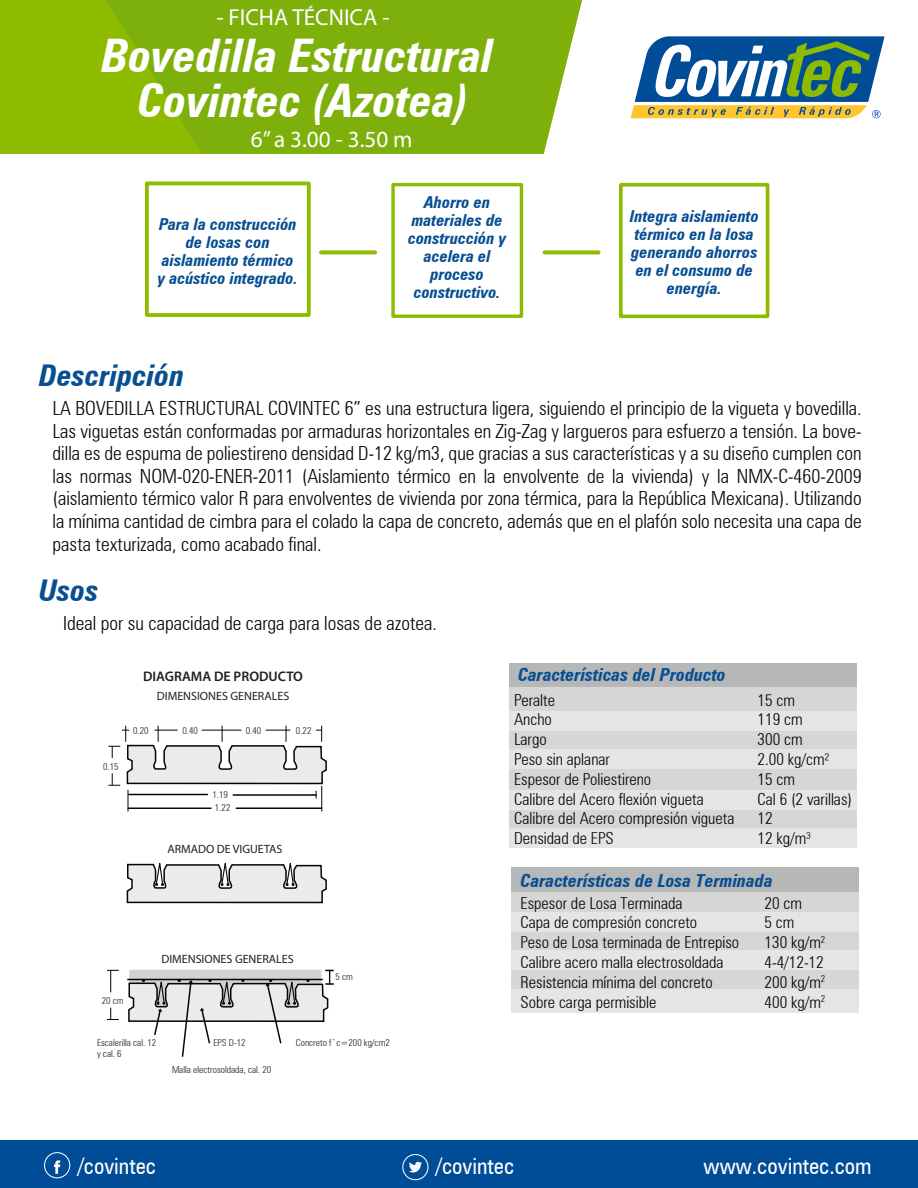
<style>
.page{position:relative;width:918px;height:1188px;background:#fff}
.page>*{position:absolute;margin:0;border:0;box-sizing:border-box;transform-origin:0 0}
.t1{font:italic 700 condensed 46.35px/45px "Zurich BT";color:#fff;text-align:center}
.t2{font:italic 700 condensed 30px "Zurich BT";color:#084f92}
.t3{font:23.25px "Myriad Pro";color:#fff}
.t4{font:condensed 22.35px "Zurich BT";color:#fff}
.t5{font:300 condensed 19.5px/22.5px "Zurich BT";color:#050504;text-align:justify}
.t6{font:italic 700 condensed 18px "Zurich BT";color:#084f92}
.t7{font:300 condensed 16.5px/19.8px "Zurich BT";color:#050504}
.t8{font:italic 700 condensed 16.5px/18px "Zurich BT";color:#084f92;text-align:center}
.t9{font:600 13.95px "Myriad Pro";color:#231f20}
.t10{font:12px "Myriad Pro";color:#231f20}
.t11{font:300 condensed 9.6px/13px "Zurich BT";color:#231f20}
</style>
<div class="page">
<div style="left:0;top:1141px;width:917px;height:47px;background:#004c97"></div>
<svg style="left:44px;top:1152px;width:26px;height:26px"></svg>
<svg style="left:402px;top:1154px;width:27px;height:26px"></svg>
<svg style="left:854px;top:36px;width:31px;height:82px"></svg>
<div style="left:145px;top:181px;width:166px;height:136px;border:4px solid #8dbb00"></div>
<svg style="left:321px;top:250px;width:54px;height:4px"></svg>
<svg style="left:545px;top:250px;width:54px;height:4px"></svg>
<svg style="left:749px;top:36px;width:105px;height:83px;background:#6b9177"></svg>
<svg style="left:0;top:0;width:749px;height:154px;fill:#7db00a"></svg>
<div style="left:391px;top:183px;width:132px;height:135px;border:3px solid #8dbb00"></div>
<div style="left:619px;top:183px;width:150px;height:135px;border:4px solid #8dbb00"></div>
<div style="left:509px;top:663px;width:348px;height:185px;background:#d6d6d5"></div>
<div style="left:509px;top:663px;width:348px;height:24px;background:#b6b7b7"></div>
<div style="left:509px;top:711px;width:348px;height:20px;background:#e5e5e5"></div>
<div style="left:509px;top:749px;width:348px;height:20px;background:#e5e5e5"></div>
<div style="left:509px;top:790px;width:348px;height:20px;background:#e5e5e5"></div>
<div style="left:509px;top:828px;width:348px;height:20px;background:#e5e5e5"></div>
<div style="left:511px;top:867px;width:348px;height:146px;background:#d6d6d5"></div>
<div style="left:511px;top:912px;width:348px;height:20px;background:#e5e5e5"></div>
<div style="left:511px;top:951px;width:348px;height:19px;background:#e5e5e5"></div>
<div style="left:511px;top:989px;width:348px;height:24px;background:#e5e5e5"></div>
<div style="left:511px;top:867px;width:348px;height:25px;background:#b6b7b7"></div>
<svg style="left:107px;top:726px;width:227px;height:331px"></svg>
<p class="t3" style="left:217px;top:3px;width:174px">- FICHA TÉCNICA -</p>
<h1 class="t1" style="left:102px;top:33px;width:393px">Bovedilla Estructural<br>Covintec (Azotea)</h1>
<p class="t3" style="left:251px;top:125px;width:163px">6” a 3.00 - 3.50 m</p>
<p class="t8" style="left:158px;top:215px;width:142px">Para la construcción de losas con aislamiento térmico y acústico integrado.</p>
<p class="t8" style="left:408px;top:193px;width:100px">Ahorro en materiales de construcción y acelera el proceso constructivo.</p>
<p class="t8" style="left:630px;top:207px;width:131px">Integra aislamiento térmico en la losa generando ahorros en el consumo de energía.</p>
<h2 class="t2" style="left:39px;top:358px;width:147px">Descripción</h2>
<p class="t5" style="left:53px;top:397px;width:811px">LA BOVEDILLA ESTRUCTURAL COVINTEC 6” es una estructura ligera, siguiendo el principio de la vigueta y bovedilla.<br>Las viguetas están conformadas por armaduras horizontales en Zig-Zag y largueros para esfuerzo a tensión. La bove&shy;dilla es de espuma de poliestireno densidad D-12 kg/m3, que gracias a sus características y a su diseño cumplen con las normas NOM-020-ENER-2011 (Aislamiento térmico en la envolvente de la vivienda) y la NMX-C-460-2009 (aislamiento térmico valor R para envolventes de vivienda por zona térmica, para la República Mexicana). Utilizando la mínima cantidad de cimbra para el colado la capa de concreto, además que en el plafón solo necesita una capa de pasta texturizada, como acabado final.</p>
<h2 class="t2" style="left:39px;top:572px;width:61px">Usos</h2>
<p class="t5" style="left:63px;top:612px;width:375px">Ideal por su capacidad de carga para losas de azotea.</p>
<p class="t9" style="left:143px;top:667px;width:162px">DIAGRAMA DE PRODUCTO</p>
<p class="t11" style="left:103px;top:759px;width:17px">0.15</p>
<p class="t10" style="left:157px;top:688px;width:134px">DIMENSIONES GENERALES</p>
<p class="t11" style="left:133px;top:723px;width:17px">0.20</p>
<p class="t11" style="left:182px;top:723px;width:17px">0.40</p>
<p class="t11" style="left:246px;top:723px;width:17px">0.40</p>
<p class="t11" style="left:296px;top:723px;width:17px">0.22</p>
<p class="t11" style="left:212px;top:788px;width:19px">1.19<br>1.22</p>
<p class="t10" style="left:167px;top:842px;width:116px">ARMADO DE VIGUETAS</p>
<p class="t11" style="left:102px;top:994px;width:23px">20 cm</p>
<p class="t10" style="left:161px;top:952px;width:134px">DIMENSIONES GENERALES</p>
<p class="t11" style="left:335px;top:970px;width:19px">5 cm</p>
<p class="t11" style="left:97px;top:1038px;width:61px;line-height:10.5px">Escalerilla cal. 12 y cal. 6</p>
<p class="t11" style="left:214px;top:1036px;width:34px">EPS D-12</p>
<p class="t11" style="left:172px;top:1063px;width:101px">Malla electrosoldada, cal. 20</p>
<p class="t11" style="left:296px;top:1036px;width:95px">Concreto f`c=200 kg/cm2</p>
<p class="t6" style="left:518px;top:663px;width:209px">Características del Producto</p>
<p class="t7" style="left:514px;top:690px;width:222px">Peralte<br>Ancho<br>Largo<br>Peso sin aplanar<br>Espesor de Poliestireno<br>Calibre del Acero flexión vigueta<br>Calibre del Acero compresión vigueta<br>Densidad de EPS</p>
<p class="t7" style="left:758px;top:690px;width:96px">15 cm<br>119 cm<br>300 cm<br>2.00 kg/cm²<br>15 cm<br>Cal 6 (2 varillas)<br>12<br>12 kg/m<sup>3</sup></p>
<p class="t6" style="left:521px;top:869px;width:254px">Características de Losa Terminada</p>
<p class="t7" style="left:521px;top:893px;width:220px">Espesor de Losa Terminada<br>Capa de compresión concreto<br>Peso de Losa terminada de Entrepiso<br>Calibre acero malla electrosoldada<br>Resistencia mínima del concreto<br>Sobre carga permisible</p>
<p class="t7" style="left:765px;top:893px;width:62px">20 cm<br>5 cm<br>130 kg/m<sup>2<br></sup>4-4/12-12<br>200 kg/m<sup>2<br></sup>400 kg/m<sup>2</sup></p>
<p class="t4" style="left:78px;top:1153px;width:80px">/covintec</p>
<p class="t4" style="left:436px;top:1153px;width:80px">/covintec</p>
<p class="t4" style="left:704px;top:1153px;width:170px">www.covintec.com</p>
</div>
